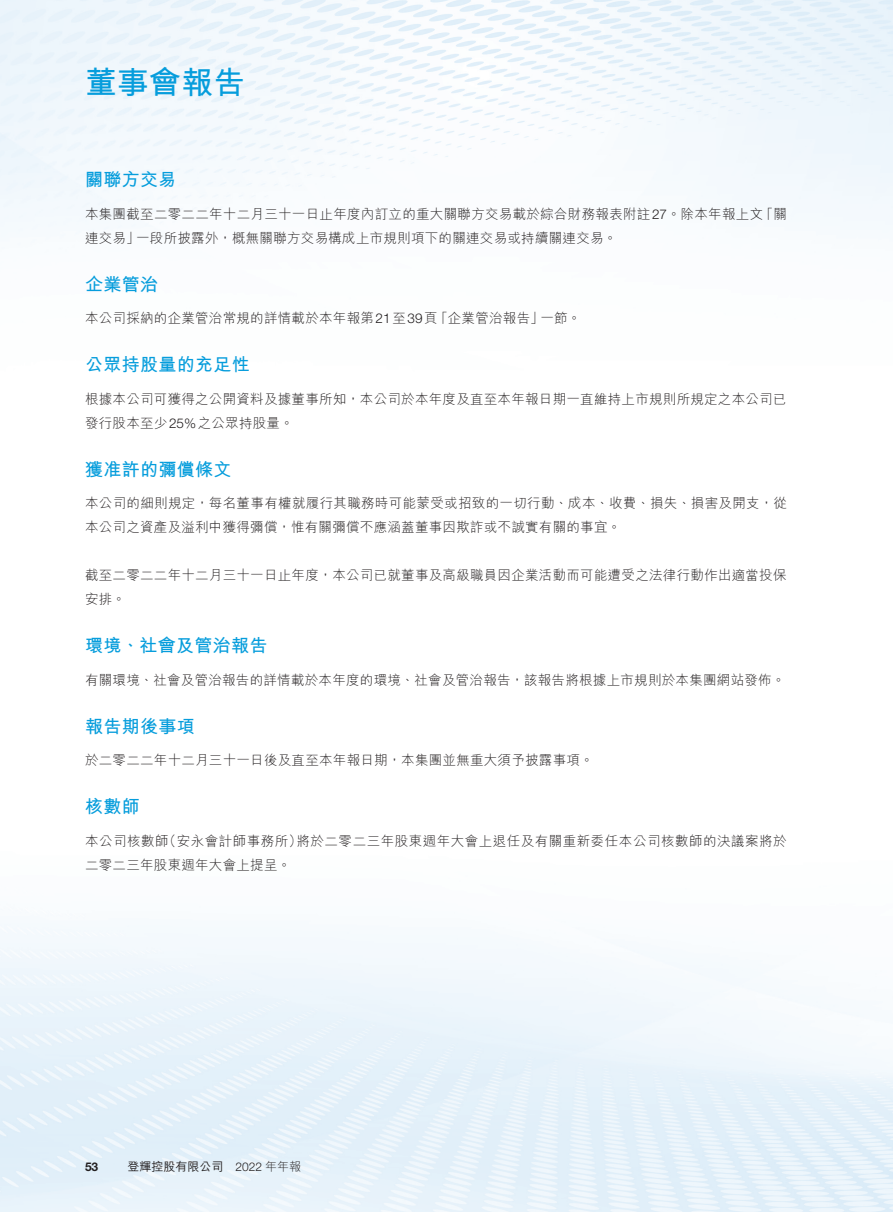
<style>
.page{position:relative;width:893px;height:1212px;background:#fff}
.page>*{position:absolute;margin:0;border:0;box-sizing:border-box;transform-origin:0 0}
.t1{font:700 31.5px "M Hei HK";letter-spacing:.02em;color:#069ddc}
._01_H1{font:700 18px "M Hei HK";letter-spacing:.02em;color:#069ddc}
._00_txt{font:300 13.5px/24px "M Hei HK";letter-spacing:.02em;color:#231f20}
._00_txt-2{font:300 13.5px "M Hei HK";letter-spacing:.04em;color:#231f20}
.t2{font:500 12px "M Hei HK";color:#231f20}
.t3{font:300 12px "Helvetica Neue LT Std";color:#231f20}
.t4{font:700 12px "Helvetica Neue LT Std";color:#231f20}
.s1{font-family:"Helvetica Neue LT Std"}
.s2{font-family:"M Hei HK"}
</style>
<div class="page">
<img style="left:0;top:0;width:893px;height:1212px">
<h1 class="t1" style="left:85px;top:60px;width:162px">董事會報告</h1>
<p class="_01_H1" style="left:85px;top:166px;width:93px">關聯方交易</p>
<p class="_00_txt" style="left:136px;top:201px;width:628px;text-indent:-51px">本集團截至二零二二年十二月三十一日止年度內訂立的重大關聯方交易載於綜合財務報表附註<span class="s1">27</span>。除本年報上文一段所披露外，概無關聯方交易構成上市規則項下的關連交易或持續關連交易。</p>
<p class="_00_txt" style="left:760px;top:201px;width:29px">「關</p>
<p class="_00_txt" style="left:85px;top:225px;width:56px">連交易」</p>
<p class="_01_H1" style="left:85px;top:271px;width:75px">企業管治</p>
<p class="_00_txt" style="left:85px;top:306px;width:354px">本公司採納的企業管治常規的詳情載於本年報第<span class="s1">21</span>至<span class="s1">39</span>頁</p>
<p class="_01_H1" style="left:85px;top:351px;width:166px">公眾持股量的充足性</p>
<p class="_00_txt" style="left:85px;top:387px;width:703px">根據本公司可獲得之公開資料及據董事所知，本公司於本年度及直至本年報日期一直維持上市規則所規定之本公司已發行股本至少<span class="s1">25%</span>之公眾持股量。</p>
<p class="_01_H1" style="left:85px;top:456px;width:148px">獲准許的彌償條文</p>
<p class="_00_txt" style="left:85px;top:491px;width:703px">本公司的細則規定，每名董事有權就履行其職務時可能蒙受或招致的一切行動、成本、收費、損失、損害及開支，從本公司之資產及溢利中獲得彌償，惟有關彌償不應涵蓋董事因欺詐或不誠實有關的事宜。</p>
<p class="_00_txt" style="left:85px;top:563px;width:703px">截至二零二二年十二月三十一日止年度，本公司已就董事及高級職員因企業活動而可能遭受之法律行動作出適當投保安排。</p>
<p class="_01_H1" style="left:85px;top:632px;width:184px">環境、社會及管治報告</p>
<p class="_00_txt" style="left:85px;top:668px;width:702px">有關環境、社會及管治報告的詳情載於本年度的環境、社會及管治報告，該報告將根據上市規則於本集團網站發佈。</p>
<p class="_01_H1" style="left:85px;top:713px;width:111px">報告期後事項</p>
<p class="_00_txt" style="left:85px;top:748px;width:510px">於二零二二年十二月三十一日後及直至本年報日期，本集團並無重大須予披露事項。</p>
<p class="_01_H1" style="left:85px;top:793px;width:56px">核數師</p>
<p class="_00_txt-2" style="left:297px;top:834px;width:491px">將於二零二三年股東週年大會上退任及有關重新委任本公司核數師的決議案將於</p>
<p class="_00_txt" style="left:434px;top:306px;width:111px">「企業管治報告」</p>
<p class="_00_txt" style="left:540px;top:306px;width:42px">一節。</p>
<p class="_00_txt" style="left:85px;top:829px;width:208px">本公司核數師<br>二零二三年股東週年大會上提呈。</p>
<p class="_00_txt-2" style="left:163px;top:834px;width:141px">（安永會計師事務所）</p>
<p class="t4" style="left:85px;top:1159px;width:14px">53</p>
<p class="t2" style="left:128px;top:1158px;width:98px">登輝控股有限公司</p>
<p class="t3" style="left:236px;top:1159px;width:67px">2022 <span class="s2">年年報</span></p>
</div>
